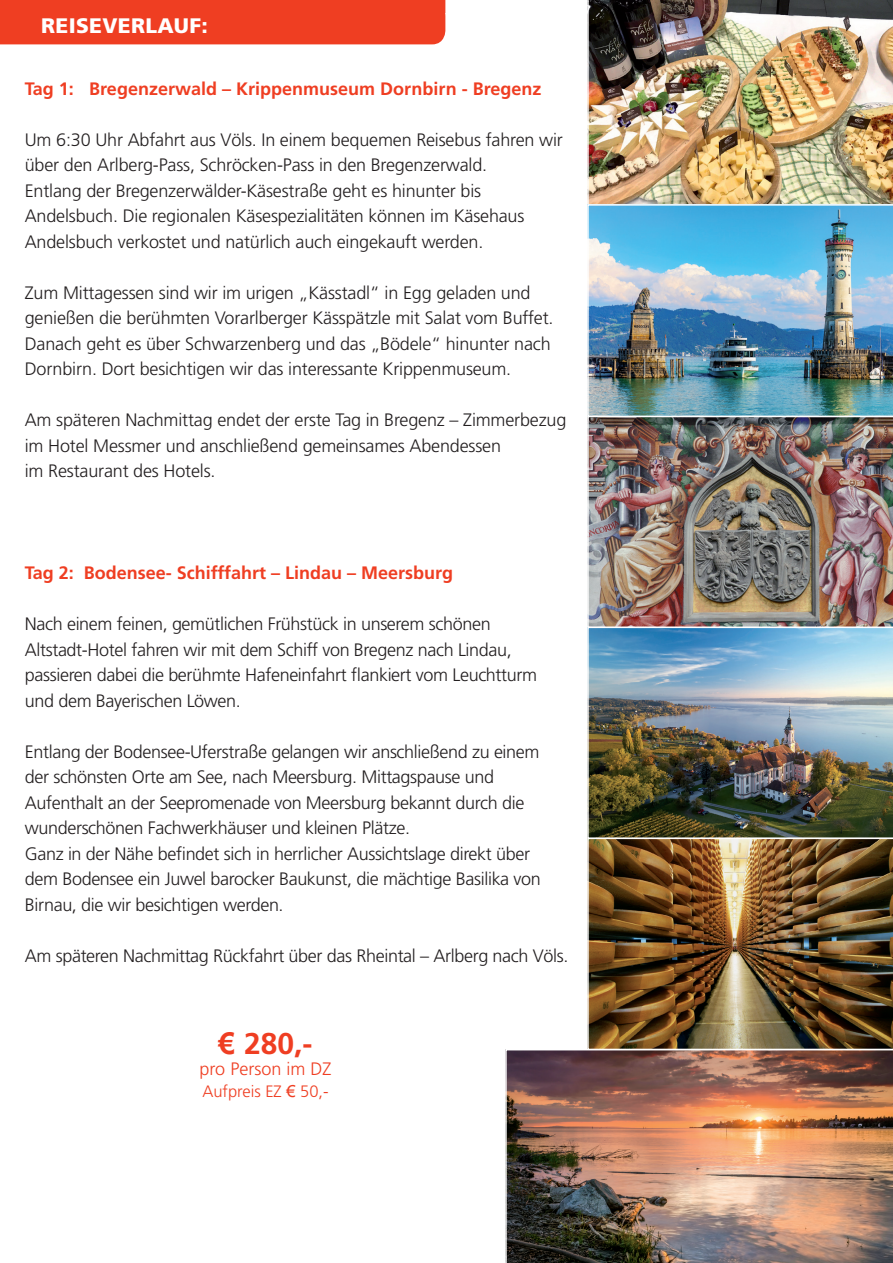
<style>
.page{position:relative;width:893px;height:1263px;background:#fff}
.page>*{position:absolute;margin:0;border:0;box-sizing:border-box;transform-origin:0 0}
.t1{font:700 30px "Frutiger";color:#ef3e22}
.t2{font:900 21px "Frutiger";letter-spacing:.015em;color:#fff}
.t3{font:300 18px/25.5px "Frutiger";letter-spacing:-.02em;color:#231f20}
.t4{font:700 18px "Frutiger";color:#ef3e22}
.t5{font:300 18px "Frutiger";color:#ef3e22}
.t6{font:300 16.5px "Frutiger";color:#ef3e22}
.s1{font-family:"Arial"}
.s2{font-family:"Arial";font-weight:400}
</style>
<div class="page">
<div style="left:0;top:0;width:445px;height:44px;background:#ef3e22"></div>
<img style="left:587px;top:0;width:306px;height:204px">
<img style="left:587px;top:417px;width:306px;height:210px">
<img style="left:587px;top:204px;width:306px;height:213px">
<img style="left:587px;top:627px;width:306px;height:210px">
<img style="left:587px;top:837px;width:306px;height:212px">
<img style="left:505px;top:1049px;width:388px;height:214px">
<p class="t2" style="left:41px;top:13px;width:168px">REISEVERLAUF:</p>
<p class="t4" style="left:25px;top:78px;width:518px">Tag 1: Bregenzerwald – Krippenmuseum Dornbirn - Bregenz</p>
<p class="t3" style="left:25px;top:127px;width:539px">Um 6:30 Uhr Abfahrt aus Völs. In einem bequemen Reisebus fahren wir über den Arlberg-Pass, Schröcken-Pass in den Bregenzerwald.<br>Entlang der Bregenzerwälder-Käsestraße geht es hinunter bis Andelsbuch. Die regionalen Käsespezialitäten können im Käsehaus Andelsbuch verkostet und natürlich auch eingekauft werden.</p>
<p class="t3" style="left:25px;top:280px;width:530px">Zum Mittagessen sind wir im urigen „Kässtadl“ in Egg geladen und genießen die berühmten Vorarlberger Kässpätzle mit Salat vom Buffet.<br>Danach geht es über Schwarzenberg und das „Bödele“ hinunter nach Dornbirn. Dort besichtigen wir das interessante Krippenmuseum.</p>
<p class="t3" style="left:25px;top:408px;width:543px">Am späteren Nachmittag endet der erste Tag in Bregenz – Zimmerbezug im Hotel Messmer und anschließend gemeinsames Abendessen<br>im Restaurant des Hotels.</p>
<p class="t4" style="left:25px;top:562px;width:430px">Tag 2: Bodensee- Schifffahrt – Lindau – Meersburg</p>
<p class="t3" style="left:25px;top:612px;width:514px">Nach einem feinen, gemütlichen Frühstück in unserem schönen Altstadt-Hotel fahren wir mit dem Schiff von Bregenz nach Lindau, passieren dabei die berühmte Hafeneinfahrt flankiert vom Leuchtturm und dem Bayerischen Löwen.</p>
<p class="t3" style="left:25px;top:739px;width:518px">Entlang der Bodensee-Uferstraße gelangen wir anschließend zu einem der schönsten Orte am See, nach Meersburg. Mittagspause und Aufenthalt an der Seepromenade von Meersburg bekannt durch die wunderschönen Fachwerkhäuser und kleinen Plätze.<br>Ganz in der Nähe befindet sich in herrlicher Aussichtslage direkt über dem Bodensee ein Juwel barocker Baukunst, die mächtige Basilika von Birnau, die wir besichtigen werden.</p>
<p class="t3" style="left:25px;top:943px;width:545px">Am späteren Nachmittag Rückfahrt über das Rheintal – Arlberg nach Völs.</p>
<h1 class="t1" style="left:218px;top:1026px;width:96px"><span class="s1">€</span> 280,-</h1>
<p class="t5" style="left:200px;top:1058px;width:133px">pro Person im DZ</p>
<p class="t6" style="left:202px;top:1082px;width:128px">Aufpreis EZ <span class="s2">€</span> 50,-</p>
</div>
